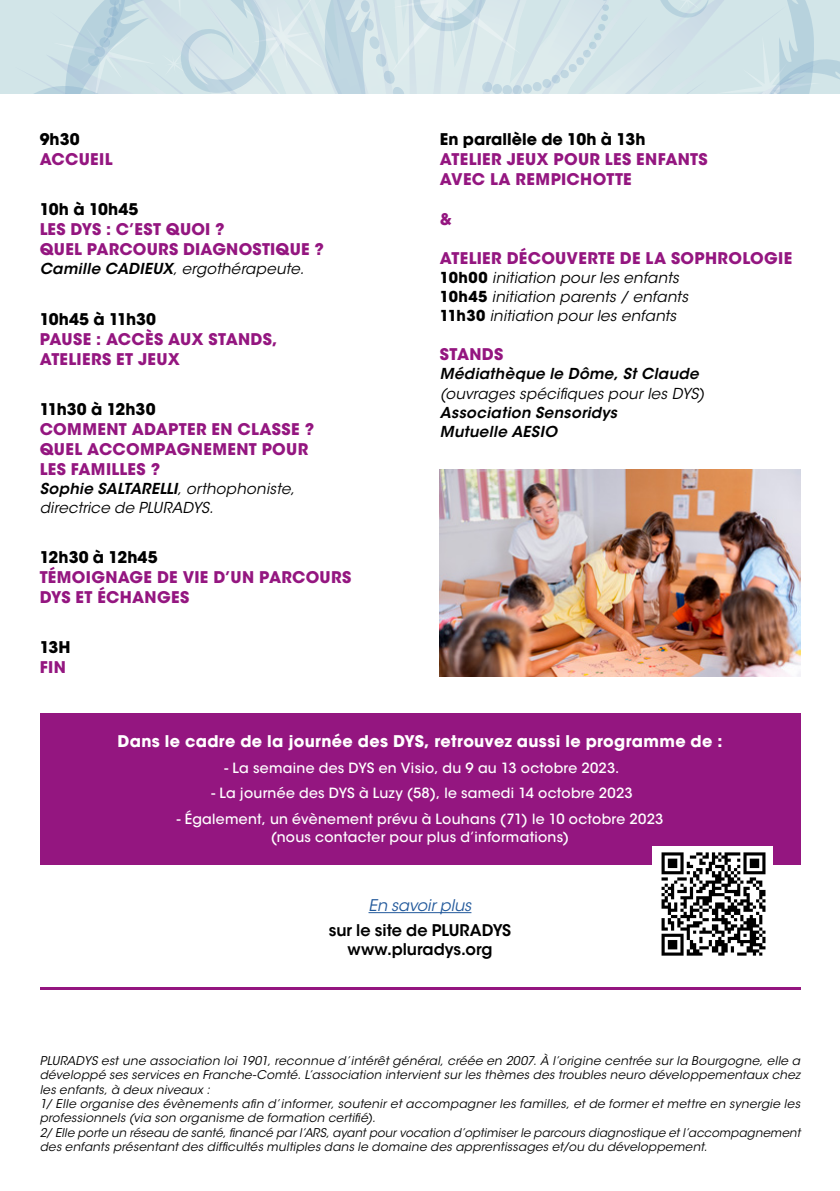
<style>
.page{position:relative;width:840px;height:1191px;background:#fff}
.page>*{position:absolute;margin:0;border:0;box-sizing:border-box;transform-origin:0 0}
.t1{font:700 16px/20px "ITC Avant Garde Std";letter-spacing:.02em;color:#941680}
.t2{font:700 16px "ITC Avant Garde Std";color:#000}
.t3{font:700 16px "ITC Avant Garde Std";letter-spacing:.02em;color:#fff}
.t4{font:600 16px/19.2px "ITC Avant Garde Std";color:#000;text-align:center}
.t5{font:italic 16px "ITC Avant Garde Std";letter-spacing:-.005em;color:#22599b}
.t6{font:italic 15px/19px "ITC Avant Garde Std";letter-spacing:.015em;color:#000}
.t7{font:italic 600 15px/19px "ITC Avant Garde Std";letter-spacing:.02em;color:#000}
.t8{font:500 14px/18px "ITC Avant Garde Std";letter-spacing:.02em;color:#fff;text-align:center}
.t9{font:italic 12px/14.4px "ITC Avant Garde Std";letter-spacing:.02em;color:#000}
.s1{font-weight:600}
.s2{font-weight:700;font-style:normal}
</style>
<div class="page">
<svg style="left:0;top:0;width:839px;height:94px;background:#cfe2e7"></svg>
<img style="left:439px;top:469px;width:360px;height:207px">
<div style="left:40px;top:713px;width:759px;height:151px;background:#941680"></div>
<hr style="left:368px;top:912px;width:103px;height:1px;background:#22599b">
<img style="left:652px;top:846px;width:120px;height:110px">
<hr style="left:40px;top:987px;width:759px;height:2px;background:#941680">
<h1 class="t2" style="left:40px;top:129px;width:41px">9h30</h1>
<h1 class="t1" style="left:40px;top:149px;width:74px">ACCUEIL</h1>
<h1 class="t2" style="left:40px;top:199px;width:100px">10h à 10h45</h1>
<h1 class="t1" style="left:40px;top:219px;width:285px">LES DYS : C’EST QUOI ?<br>QUEL PARCOURS DIAGNOSTIQUE ?</h1>
<p class="t6" style="left:40px;top:260px;width:266px"><span class="s1">Camille CADIEUX</span>, ergothérapeute.</p>
<h1 class="t2" style="left:40px;top:308px;width:118px">10h45 à 11h30</h1>
<h1 class="t1" style="left:40px;top:328px;width:239px">PAUSE : ACCÈS AUX STANDS,<br>ATELIERS ET JEUX</h1>
<h1 class="t2" style="left:40px;top:398px;width:117px">11h30 à 12h30</h1>
<h1 class="t1" style="left:40px;top:419px;width:276px">COMMENT ADAPTER EN CLASSE ?<br>QUEL ACCOMPAGNEMENT POUR<br>LES FAMILLES ?</h1>
<p class="t6" style="left:40px;top:479px;width:256px"><span class="s1">Sophie SALTARELLI</span>, orthophoniste, directrice de PLURADYS.</p>
<h1 class="t2" style="left:40px;top:546px;width:119px">12h30 à 12h45</h1>
<h1 class="t1" style="left:40px;top:567px;width:313px">TÉMOIGNAGE DE VIE D’UN PARCOURS<br>DYS ET ÉCHANGES</h1>
<h1 class="t2" style="left:40px;top:637px;width:32px">13H</h1>
<h1 class="t1" style="left:40px;top:657px;width:28px">FIN</h1>
<h1 class="t2" style="left:439px;top:129px;width:207px">En parallèle de 10h à 13h</h1>
<h1 class="t1" style="left:439px;top:149px;width:269px">ATELIER JEUX POUR LES ENFANTS<br>AVEC LA REMPICHOTTE</h1>
<h1 class="t1" style="left:439px;top:209px;width:14px">&amp;</h1>
<h1 class="t1" style="left:439px;top:248px;width:353px">ATELIER DÉCOUVERTE DE LA SOPHROLOGIE</h1>
<p class="t6" style="left:439px;top:268px;width:250px"><span class="s2">10h00</span> initiation pour les enfants<br><span class="s2">10h45</span> initiation parents / enfants<br><span class="s2">11h30</span> initiation pour les enfants</p>
<h1 class="t1" style="left:439px;top:344px;width:65px">STANDS</h1>
<p class="t7" style="left:439px;top:364px;width:260px">Médiathèque le Dôme, St Claude</p>
<p class="t6" style="left:439px;top:384px;width:266px">(ouvrages spécifiques pour les DYS)</p>
<p class="t7" style="left:439px;top:403px;width:179px">Association Sensoridys<br>Mutuelle AESIO</p>
<h1 class="t3" style="left:117px;top:731px;width:606px">Dans le cadre de la journée des DYS, retrouvez aussi le programme de :</h1>
<p class="t8" style="left:224px;top:759px;width:396px">- La semaine des DYS en Visio, du 9 au 13 octobre 2023.</p>
<p class="t8" style="left:211px;top:784px;width:422px">- La journée des DYS à Luzy (58), le samedi 14 octobre 2023</p>
<p class="t8" style="left:177px;top:809px;width:488px">- Également, un évènement prévu à Louhans (71) le 10 octobre 2023 (nous contacter pour plus d’informations)</p>
<h1 class="t5" style="left:368px;top:895px;width:104px">En savoir plus</h1>
<h1 class="t4" style="left:328px;top:920px;width:184px">sur le site de PLURADYS www.pluradys.org</h1>
<p class="t9" style="left:40px;top:1053px;width:761px">PLURADYS est une association loi 1901, reconnue d’intérêt général, créée en 2007. À l’origine centrée sur la Bourgogne, elle a développé ses services en Franche-Comté. L’association intervient sur les thèmes des troubles neuro développementaux chez les enfants, à deux niveaux :<br>1/ Elle organise des évènements afin d’informer, soutenir et accompagner les familles, et de former et mettre en synergie les professionnels (via son organisme de formation certifié).<br>2/ Elle porte un réseau de santé, financé par l’ARS, ayant pour vocation d’optimiser le parcours diagnostique et l’accompagnement des enfants présentant des difficultés multiples dans le domaine des apprentissages et/ou du développement.</p>
</div>
